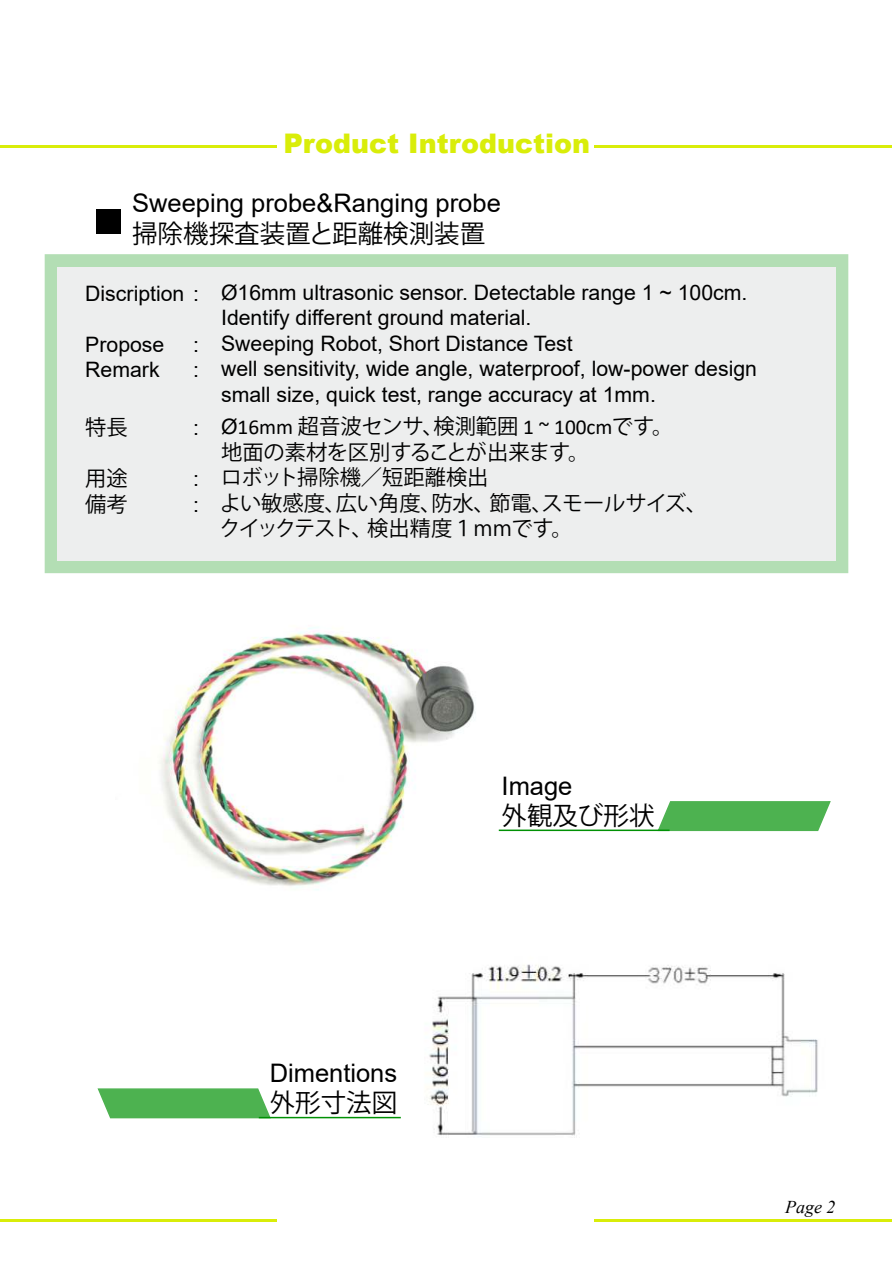
<style>
.page{position:relative;width:893px;height:1263px;background:#fff}
.page>*{position:absolute;margin:0;border:0;box-sizing:border-box;transform-origin:0 0}
.t1{font:900 27px "Arial";color:#d9ed09}
.t2{font:25.5px "Arial";color:#000}
.t3{font:25.5px "Koz Go Pr 6 N";color:#000}
.t4{font:21.3px/25.5px "Arial";color:#000}
.t5{font:21.3px/25.5px "Koz Go Pr 6 N";color:#000}
.t6{font:italic 18px "Times New Roman";color:#000}
.s1{font-family:"Arial"}
.s2{font-family:"Calibri"}
</style>
<div class="page">
<div style="left:45px;top:254px;width:803px;height:319px;background:#b3deb4"></div>
<div style="left:57px;top:267px;width:778px;height:293px;background:#edeeee"></div>
<img style="left:429px;top:964px;width:389px;height:174px">
<div style="left:96px;top:209px;width:24px;height:24px;background:#000"></div>
<hr style="left:595px;top:1219px;width:297px;height:3px;background:#d9ed09">
<hr style="left:1px;top:1219px;width:276px;height:3px;background:#d9ed09">
<hr style="left:595px;top:146px;width:297px;height:2px;background:#d9ed09">
<hr style="left:1px;top:146px;width:276px;height:2px;background:#d9ed09">
<img style="left:160px;top:627px;width:349px;height:263px">
<hr style="left:499px;top:829px;width:171px;height:2px;background:#009105">
<svg style="left:657px;top:801px;width:174px;height:30px;background:#5ab75d"></svg>
<hr style="left:259px;top:1117px;width:142px;height:1px;background:#009105">
<svg style="left:98px;top:1088px;width:173px;height:30px;background:#5bb85e"></svg>
<p class="t1" style="left:283px;top:134px;width:308px">Product Introduction</p>
<p class="t2" style="left:132px;top:193px;width:370px">Sweeping probe&amp;Ranging probe</p>
<p class="t3" style="left:132px;top:219px;width:355px">掃除機探査装置と距離検測装置</p>
<p class="t4" style="left:221px;top:281px;width:537px">Ø16mm ultrasonic sensor. Detectable range 1 ~ 100cm.<br>Identify different ground material.<br>Sweeping Robot, Short Distance Test<br>well sensitivity, wide angle, waterproof, low-power design small size, quick test, range accuracy at 1mm.</p>
<p class="t4" style="left:85px;top:282px;width:115px">Discription :</p>
<p class="t4" style="left:85px;top:333px;width:81px">Propose</p>
<p class="t4" style="left:193px;top:333px;width:7px">:</p>
<p class="t4" style="left:85px;top:359px;width:76px">Remark</p>
<p class="t4" style="left:193px;top:359px;width:7px">:</p>
<p class="t5" style="left:85px;top:415px;width:44px">特長</p>
<p class="t4" style="left:193px;top:417px;width:7px">:</p>
<p class="t5" style="left:85px;top:466px;width:44px">用途</p>
<p class="t4" style="left:193px;top:468px;width:7px">:</p>
<p class="t5" style="left:85px;top:491px;width:44px">備考</p>
<p class="t4" style="left:193px;top:493px;width:7px">:</p>
<p class="t5" style="left:220px;top:414px;width:489px"><span class="s1">Ø</span><span class="s2">16mm</span> 超音波センサ、検測範囲 <span class="s2">1 ~ 100cm</span>です。<br>地面の素材を区別することが出来ます。<br>ロボット掃除機／短距離検出<br>よい敏感度、広い角度、防水、節電、スモールサイズ、クイックテスト、検出精度１mmです。</p>
<p class="t2" style="left:270px;top:1063px;width:129px">Dimentions</p>
<p class="t3" style="left:270px;top:1089px;width:129px">外形寸法図</p>
<p class="t2" style="left:502px;top:776px;width:72px">Image</p>
<p class="t3" style="left:502px;top:801px;width:155px">外観及び形状</p>
<p class="t6" style="left:785px;top:1200px;width:52px">Page 2</p>
</div>
